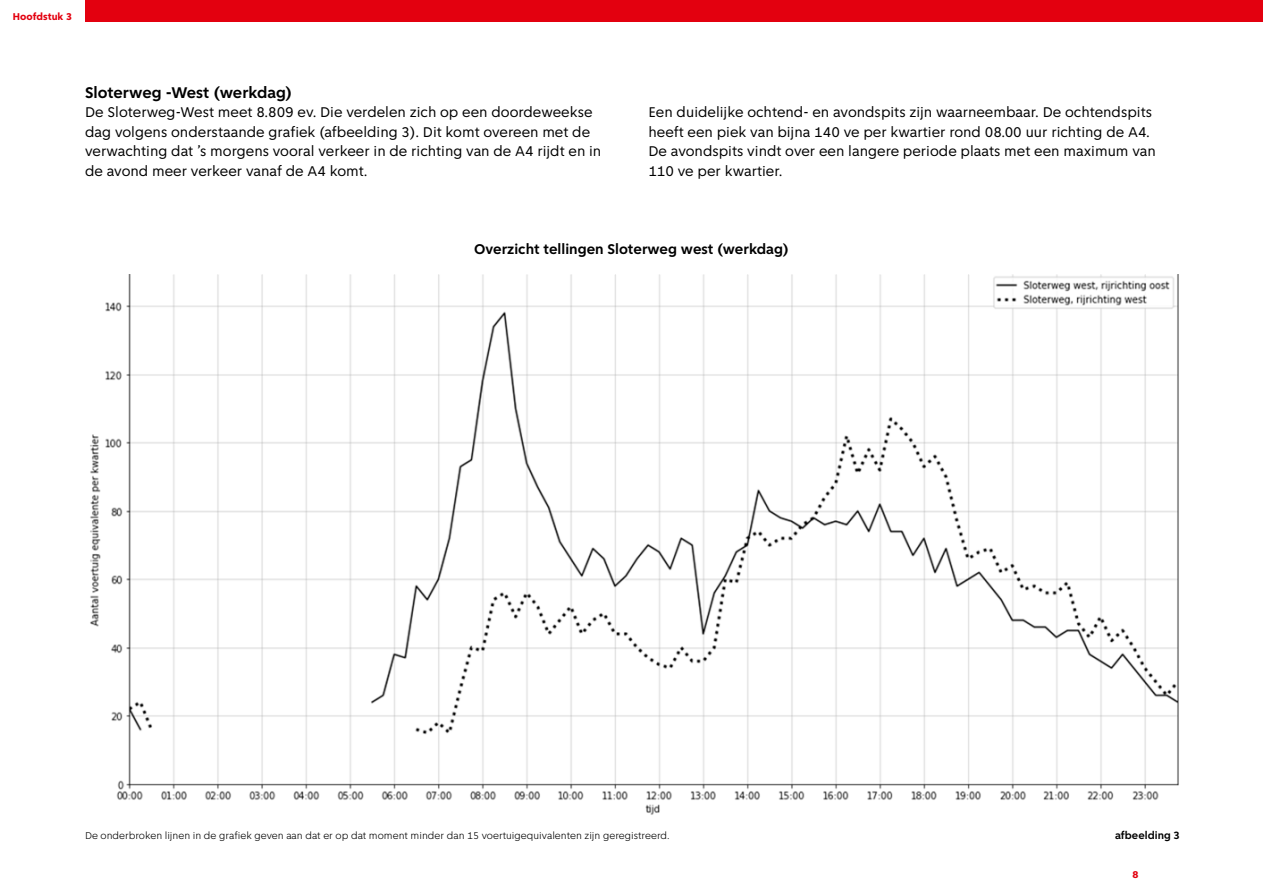
<style>
.page{position:relative;width:1263px;height:893px;background:#fff}
.page>*{position:absolute;margin:0;border:0;box-sizing:border-box;transform-origin:0 0}
.H4_-_Sub_heading_2{font:700 16.5px "Amsterdam Sans";color:#000}
.Brood{font:15px/19.5px "Amsterdam Sans";color:#000}
.t1{font:700 15px "Amsterdam Sans";color:#000}
.t2{font:700 11.25px "Amsterdam Sans";color:#000}
.t3{font:300 10.5px "Amsterdam Sans";color:#000}
.t4{font:800 10.5px "Amsterdam Sans";color:#e3000f}
</style>
<div class="page">
<div style="left:85px;top:0;width:1178px;height:21px;background:#e3000f"></div>
<img style="left:90px;top:274px;width:1089px;height:541px">
<p class="t4" style="left:13px;top:10px;width:61px">Hoofdstuk 3</p>
<h4 class="H4_-_Sub_heading_2" style="left:85px;top:82px;width:209px">Sloterweg -West (werkdag)</h4>
<p class="Brood" style="left:85px;top:102px;width:518px">De Sloterweg-West meet 8.809 ev. Die verdelen zich op een doordeweekse dag volgens onderstaande grafiek (afbeelding 3). Dit komt overeen met de verwachting dat ’s morgens vooral verkeer in de richting van de A4 rijdt en in de avond meer verkeer vanaf de A4 komt.</p>
<p class="Brood" style="left:648px;top:102px;width:509px">Een duidelijke ochtend- en avondspits zijn waarneembaar. De ochtendspits heeft een piek van bijna 140 ve per kwartier rond 08.00 uur richting de A4.<br>De avondspits vindt over een langere periode plaats met een maximum van 110 ve per kwartier.</p>
<p class="t1" style="left:474px;top:240px;width:316px">Overzicht tellingen Sloterweg west (werkdag)</p>
<p class="t3" style="left:85px;top:829px;width:586px">De onderbroken lijnen in de grafiek geven aan dat er op dat moment minder dan 15 voertuigequivalenten zijn geregistreerd.</p>
<p class="t2" style="left:1115px;top:828px;width:66px">afbeelding 3</p>
<p class="t4" style="left:1132px;top:868px;width:8px">8</p>
</div>
